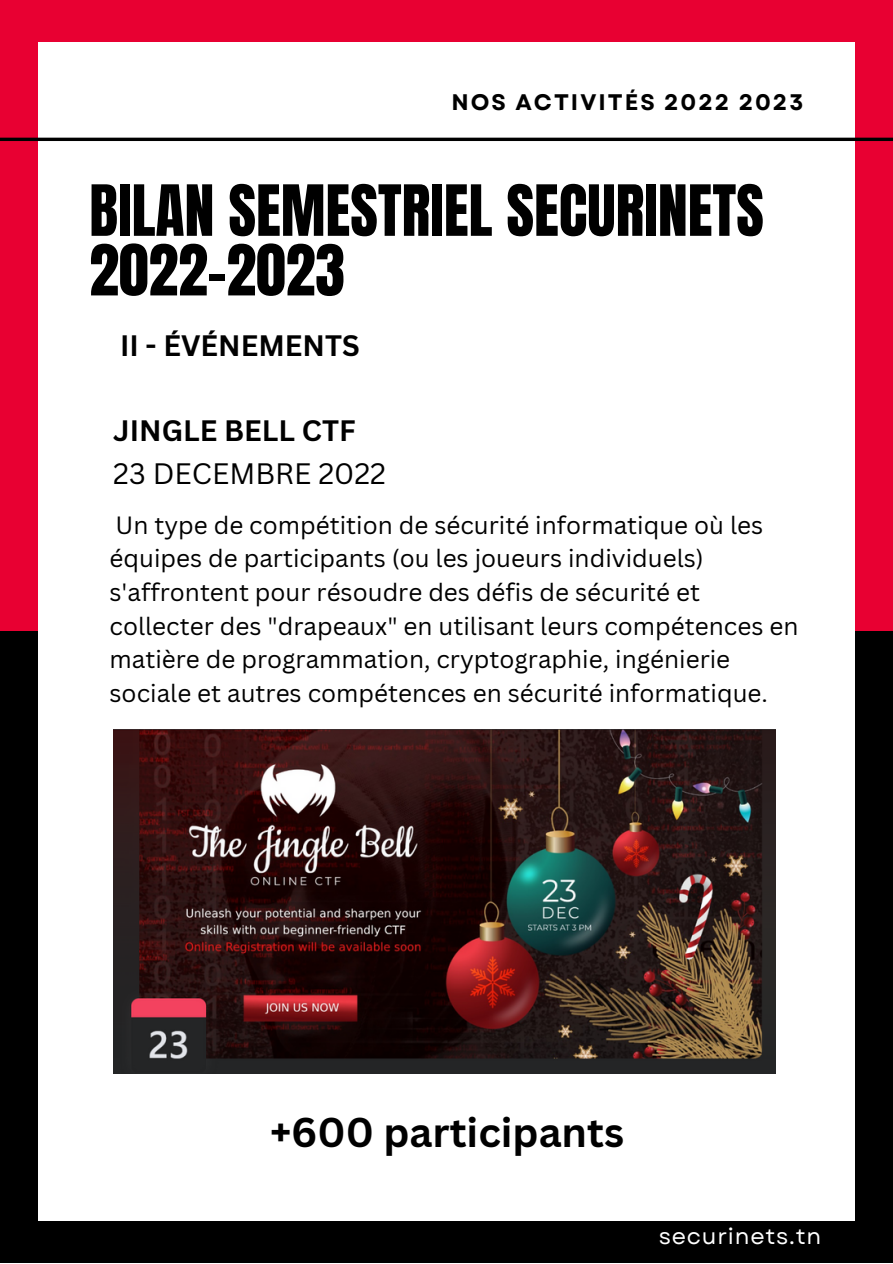
<style>
.page{position:relative;width:893px;height:1264px;background:#fff}
.page>*{position:absolute;margin:0;border:0;box-sizing:border-box;transform-origin:0 0}
.t1{font:60px/59.6px "Anton";color:#000}
.t2{font:700 40.5px "Canva Sans";color:#000}
.t3{font:700 28.8px "Canva Sans";color:#000}
.t4{font:28.8px "Canva Sans";color:#000}
.t5{font:24.3px/33.6px "Canva Sans";color:#000}
.t6{font:700 22.5px "Garet";letter-spacing:.09em;color:#000}
.t7{font:22.5px "Garet";letter-spacing:.035em;color:#fff}
</style>
<div class="page">
<div style="left:0;top:0;width:892px;height:1262px;background:#e80032"></div>
<div style="left:0;top:631px;width:892px;height:631px;background:#000"></div>
<div style="left:38px;top:42px;width:816px;height:1178px;background:#fff"></div>
<hr style="left:0;top:138px;width:892px;height:3px;background:#000">
<img style="left:113px;top:729px;width:662px;height:344px">
<p class="t6" style="left:451px;top:85px;width:353px">NOS ACTIVITÉS 2022 2023</p>
<h1 class="t1" style="left:89px;top:182px;width:676px">BILAN SEMESTRIEL SECURINETS<br>2022-2023</h1>
<p class="t3" style="left:120px;top:325px;width:241px">II - ÉVÉNEMENTS</p>
<p class="t3" style="left:113px;top:410px;width:244px">JINGLE BELL CTF</p>
<p class="t4" style="left:113px;top:453px;width:274px">23 DECEMBRE 2022</p>
<p class="t5" style="left:109px;top:507px;width:690px">Un type de compétition de sécurité informatique où les équipes de participants (ou les joueurs individuels) s'affrontent pour résoudre des défis de sécurité et collecter des "drapeaux" en utilisant leurs compétences en matière de programmation, cryptographie, ingénierie sociale et autres compétences en sécurité informatique.</p>
<h2 class="t2" style="left:270px;top:1103px;width:355px">+600 participants</h2>
<p class="t7" style="left:658px;top:1220px;width:164px">securinets.tn</p>
</div>
